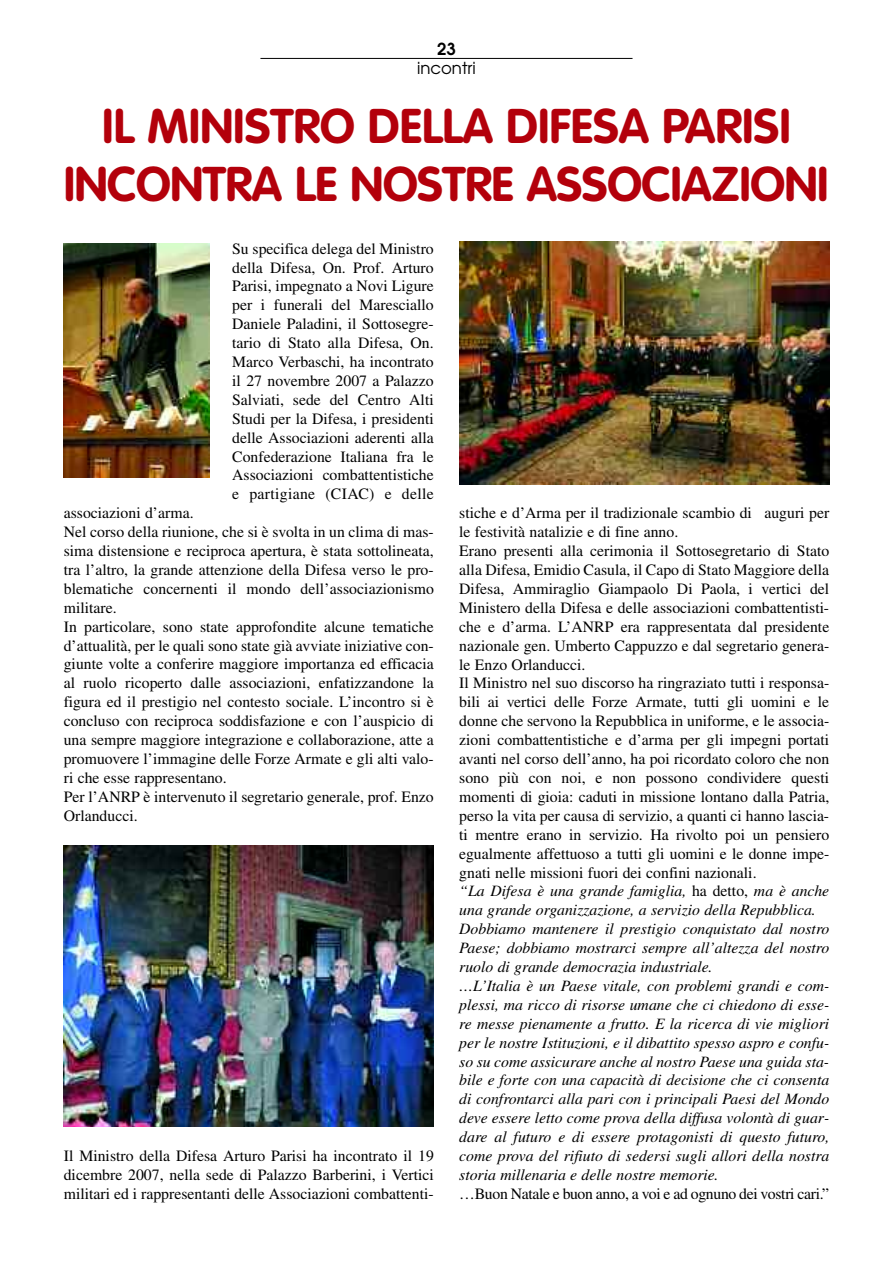
<style>
.page{position:relative;width:893px;height:1263px;background:#fff}
.page>*{position:absolute;margin:0;border:0;box-sizing:border-box;transform-origin:0 0}
.t1{font:700 48px/57.6px "VAG Rounded";letter-spacing:-.01em;color:#b3000b;text-align:center}
.t2{font:16.5px/19.5px "Avant Garde";color:#000;text-align:center}
.t3{font:15.75px/18.9px "Times";color:#000;text-align:justify}
.s1{font-weight:600}
.s2{font-style:italic}
</style>
<div class="page">
<hr style="left:260px;top:58px;width:372px;height:1px;background:#000">
<img style="left:459px;top:241px;width:370px;height:244px">
<img style="left:64px;top:846px;width:370px;height:281px">
<img style="left:64px;top:243px;width:146px;height:235px">
<p class="t2" style="left:417px;top:39px;width:60px"><span class="s1">23 </span>incontri</p>
<p class="t1" style="left:64px;top:101px;width:766px">IL MINISTRO DELLA DIFESA PARISI<br>INCONTRA LE NOSTRE ASSOCIAZIONI</p>
<p class="t3" style="left:232px;top:240px;width:203px">Su specifica delega del Ministro della Difesa, On. Prof. Arturo Parisi, impegnato a Novi Ligure per i funerali del Maresciallo Daniele Paladini, il Sottosegre&shy;tario di Stato alla Difesa, On.<br>Marco Verbaschi, ha incontrato il 27 novembre 2007 a Palazzo Salviati, sede del Centro Alti Studi per la Difesa, i presidenti delle Associazioni aderenti alla Confederazione Italiana fra le Associazioni combattentistiche e partigiane (CIAC) e delle</p>
<p class="t3" style="left:64px;top:505px;width:372px;text-align:left">associazioni d’arma.<br>Nel corso della riunione, che si è svolta in un clima di mas&shy;sima distensione e reciproca apertura, è stata sottolineata, tra l’altro, la grande attenzione della Difesa verso le pro&shy;blematiche concernenti il mondo dell’associazionismo militare.<br>In particolare, sono state approfondite alcune tematiche d’attualità, per le quali sono state già avviate iniziative con&shy;giunte volte a conferire maggiore importanza ed efficacia al ruolo ricoperto dalle associazioni, enfatizzandone la figura ed il prestigio nel contesto sociale. L’incontro si è concluso con reciproca soddisfazione e con l’auspicio di una sempre maggiore integrazione e collaborazione, atte a promuovere l’immagine delle Forze Armate e gli alti valo&shy;ri che esse rappresentano.<br>Per l’ANRP è intervenuto il segretario generale, prof. Enzo Orlanducci.</p>
<p class="t3" style="left:64px;top:1148px;width:372px">Il Ministro della Difesa Arturo Parisi ha incontrato il 19 dicembre 2007, nella sede di Palazzo Barberini, i Vertici militari ed i rappresentanti delle Associazioni combattenti-</p>
<p class="t3" style="left:459px;top:505px;width:372px;text-align:left">stiche e d’Arma per il tradizionale scambio di auguri per le festività natalizie e di fine anno.<br>Erano presenti alla cerimonia il Sottosegretario di Stato alla Difesa, Emidio Casula, il Capo di Stato Maggiore della Difesa, Ammiraglio Giampaolo Di Paola, i vertici del Ministero della Difesa e delle associazioni combattentisti&shy;che e d’arma. L’ANRP era rappresentata dal presidente nazionale gen. Umberto Cappuzzo e dal segretario genera&shy;le Enzo Orlanducci.<br>Il Ministro nel suo discorso ha ringraziato tutti i responsa&shy;bili ai vertici delle Forze Armate, tutti gli uomini e le donne che servono la Repubblica in uniforme, e le associa&shy;zioni combattentistiche e d’arma per gli impegni portati avanti nel corso dell’anno, ha poi ricordato coloro che non sono più con noi, e non possono condividere questi momenti di gioia: caduti in missione lontano dalla Patria, perso la vita per causa di servizio, a quanti ci hanno lascia&shy;ti mentre erano in servizio. Ha rivolto poi un pensiero egualmente affettuoso a tutti gli uomini e le donne impe&shy;gnati nelle missioni fuori dei confini nazionali.<br><span class="s2">“La Difesa è una grande famiglia,</span> ha detto, <span class="s2">ma è anche una grande organizzazione, a servizio della Repubblica.<br>Dobbiamo mantenere il prestigio conquistato dal nostro Paese; dobbiamo mostrarci sempre all’altezza del nostro ruolo di grande democrazia industriale.<br>…L’Italia è un Paese vitale, con problemi grandi e com&shy;plessi, ma ricco di risorse umane che ci chiedono di esse&shy;re messe pienamente a frutto. E la ricerca di vie migliori per le nostre Istituzioni, e il dibattito spesso aspro e confu&shy;so su come assicurare anche al nostro Paese una guida sta&shy;bile e forte con una capacità di decisione che ci consenta di confrontarci alla pari con i principali Paesi del Mondo deve essere letto come prova della diffusa volontà di guar&shy;dare al futuro e di essere protagonisti di questo futuro, come prova del rifiuto di sedersi sugli allori della nostra storia millenaria e delle nostre memorie.<br></span>…Buon Natale e buon anno, a voi e ad ognuno dei vostri cari.”</p>
</div>
